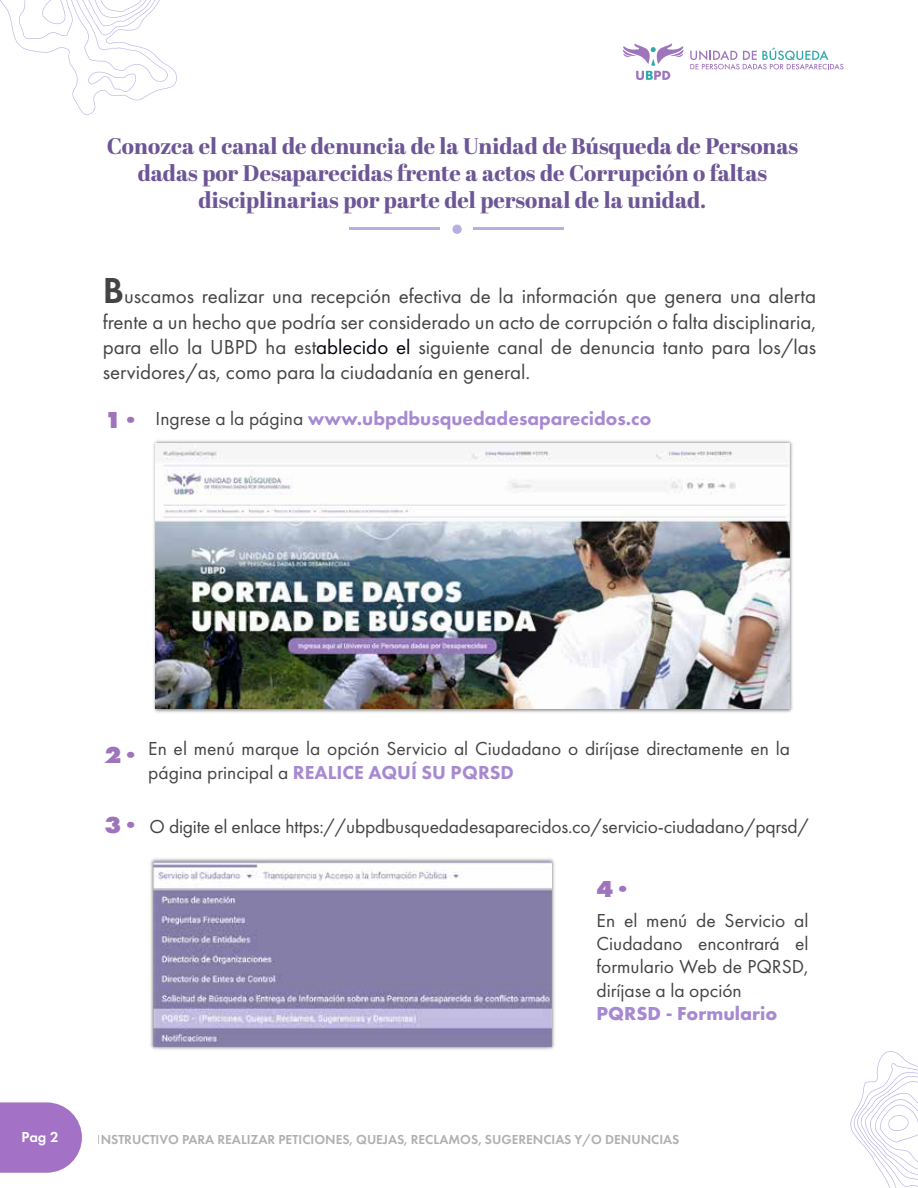
<style>
.page{position:relative;width:918px;height:1188px;background:#fff}
.page>*{position:absolute;margin:0;border:0;box-sizing:border-box;transform-origin:0 0}
.t1{font:800 24px "Futura PT";color:#9e75bd}
.t2{font:800 22.5px/27px "Abril Display";color:#6d5695;text-align:center}
.t3{font:21px/25.2px "Futura PT";color:#444;text-align:justify}
.t4{font:19.5px/23.4px "Futura PT";color:#444}
.t5{font:800 19.5px "Futura PT";color:#a789d2}
.t6{font:700 19.5px "Futura PT";color:#a789d2}
.t7{font:600 15px "Futura PT";color:#fff}
.t8{font:600 13.5px "Futura PT";color:#606060}
.s1{font-weight:600;font-size:37.5px}
.s2{color:#00000d}
.s3{font-weight:400;color:#444}
.s4{font-weight:800;color:#a789d2}
</style>
<div class="page">
<div style="left:452px;top:225px;width:10px;height:9px;background:#b5b0e1;border-radius:50%"></div>
<hr style="left:349px;top:227px;width:91px;height:2px;background:#b5b0e1">
<hr style="left:473px;top:227px;width:91px;height:2px;background:#b5b0e1">
<svg style="left:850px;top:1051px;width:68px;height:137px"></svg>
<svg style="left:0;top:1102px;width:82px;height:71px;background:#ac80cb"></svg>
<svg style="left:0;top:0;width:177px;height:115px"></svg>
<svg style="left:690px;top:47px;width:153px;height:23px"></svg>
<svg style="left:623px;top:44px;width:61px;height:36px"></svg>
<img style="left:153px;top:440px;width:640px;height:273px">
<img style="left:156px;top:444px;width:634px;height:265px">
<img style="left:150px;top:858px;width:405px;height:192px">
<img style="left:154px;top:862px;width:398px;height:184px">
<p class="t2" style="left:107px;top:134px;width:693px">Conozca el canal de denuncia de la Unidad de Búsqueda de Personas dadas por Desaparecidas frente a actos de Corrupción o faltas disciplinarias por parte del personal de la unidad.</p>
<p class="t3" style="left:103px;top:284px;width:715px"><span class="s1">B</span>uscamos realizar una recepción efectiva de la información que genera una alerta frente a un hecho que podría ser considerado un acto de corrupción o falta disciplinaria, para ello la UBPD ha est<span class="s2">ablecido el</span> siguiente canal de denuncia tanto para los/las servidores/as, como para la ciudadanía en general.</p>
<p class="t1" style="left:105px;top:405px;width:31px">1 ·</p>
<p class="t5" style="left:156px;top:406px;width:497px"><span class="s3">Ingrese a la página</span> www.ubpdbusquedadesaparecidos.co</p>
<p class="t1" style="left:105px;top:739px;width:31px">2 ·</p>
<p class="t1" style="left:105px;top:810px;width:31px">3 ·</p>
<p class="t4" style="left:148px;top:737px;width:643px">En el menú marque la opción Servicio al Ciudadano o diríjase directamente en la página principal a <span class="s4">REALICE AQUÍ SU PQRSD</span></p>
<p class="t4" style="left:150px;top:815px;width:661px">O digite el enlace https://ubpdbusquedadesaparecidos.co/servicio-ciudadano/pqrsd/</p>
<p class="t1" style="left:597px;top:874px;width:31px">4 ·</p>
<p class="t4" style="left:597px;top:908px;width:214px;text-align:justify">En el menú de Servicio al Ciudadano encontrará el formulario Web de PQRSD, diríjase a la opción</p>
<p class="t6" style="left:597px;top:1001px;width:182px">PQRSD - Formulario</p>
<p class="t7" style="left:22px;top:1128px;width:38px">Pag 2</p>
<p class="t8" style="left:97px;top:1131px;width:584px">INSTRUCTIVO PARA REALIZAR PETICIONES, QUEJAS, RECLAMOS, SUGERENCIAS Y/O DENUNCIAS</p>
</div>
